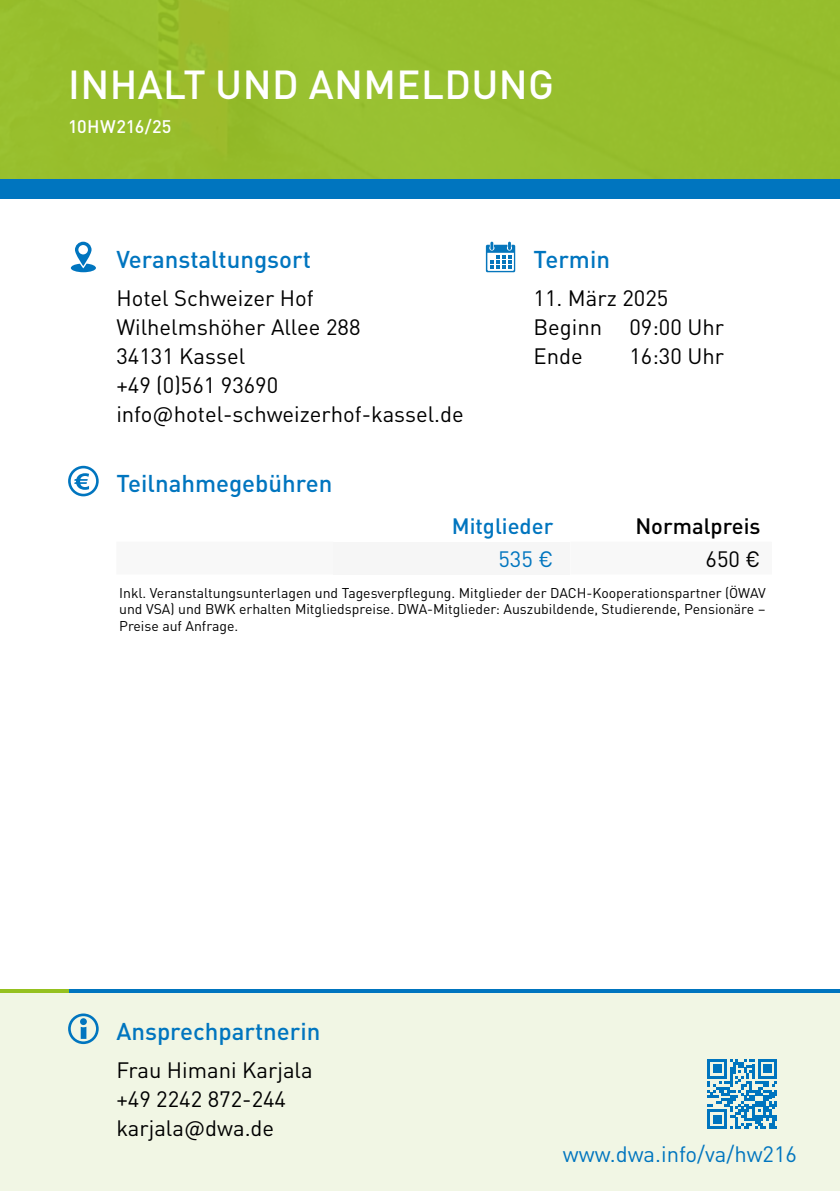
<style>
.page{position:relative;width:840px;height:1191px;background:#fff}
.page>*{position:absolute;margin:0;border:0;box-sizing:border-box;transform-origin:0 0}
.t1{font:500 40px "DINOT";letter-spacing:.01em;color:#fff}
.t2{font:500 24px "DINOT";color:#0075bf}
.t3{font:22px/29px "DINOT";color:#000}
.t4{font:22px "DINOT";color:#0075bf}
.t5{font:500 22px "DINOT";color:#000}
.t6{font:500 22px "DINOT";color:#0075bf}
.t7{font:500 18px "DINOT";letter-spacing:.015em;color:#fff}
.t8{font:14px/16.8px "DINOT";color:#000;text-align:justify}
</style>
<div class="page">
<div style="left:0;top:0;width:839px;height:198px;background:#97be2d"></div>
<div style="left:0;top:990px;width:839px;height:201px;background:#f1f6e4"></div>
<svg style="left:68px;top:1013px;width:31px;height:31px"></svg>
<div style="left:80px;top:1018px;width:7px;height:7px;background:#0075bf;border-radius:50%"></div>
<svg style="left:707px;top:1059px;width:69px;height:69px"></svg>
<hr style="left:68px;top:989px;width:771px;height:3px;background:#0075bf">
<hr style="left:0;top:989px;width:68px;height:3px;background:#95c11f">
<svg style="left:71px;top:242px;width:25px;height:30px"></svg>
<svg style="left:485px;top:242px;width:30px;height:30px"></svg>
<svg style="left:68px;top:466px;width:31px;height:30px"></svg>
<div style="left:333px;top:542px;width:237px;height:32px;background:#f6f6f6"></div>
<div style="left:0;top:180px;width:839px;height:19px;background:#0075bf"></div>
<h1 class="t1" style="left:68px;top:53px;width:487px">INHALT UND ANMELDUNG</h1>
<p class="t7" style="left:68px;top:112px;width:105px">10HW216/25</p>
<h2 class="t2" style="left:116px;top:241px;width:196px">Veranstaltungsort</h2>
<h3 class="t3" style="left:116px;top:282px;width:349px">Hotel Schweizer Hof<br>Wilhelmshöher Allee 288<br>34131 Kassel<br>+49 (0)561 93690 info@hotel-schweizerhof-kassel.de</h3>
<h2 class="t2" style="left:116px;top:465px;width:217px">Teilnahmegebühren</h2>
<h2 class="t2" style="left:533px;top:241px;width:78px">Termin</h2>
<h3 class="t3" style="left:533px;top:282px;width:192px">11. März 2025<br>Beginn 09:00 Uhr<br>Ende</h3>
<h3 class="t3" style="left:629px;top:340px;width:96px">16:30 Uhr</h3>
<h3 class="t6" style="left:451px;top:509px;width:103px">Mitglieder</h3>
<h3 class="t5" style="left:635px;top:509px;width:126px">Normalpreis</h3>
<h3 class="t4" style="left:498px;top:542px;width:56px">535 €</h3>
<h3 class="t3" style="left:705px;top:542px;width:56px">650 €</h3>
<p class="t8" style="left:119px;top:583px;width:647px">Inkl. Veranstaltungsunterlagen und Tagesverpflegung. Mitglieder der DACH-Kooperationspartner (ÖWAV und VSA) und BWK erhalten Mitgliedspreise. DWA-Mitglieder: Auszubildende, Studierende, Pensionäre – Preise auf Anfrage.</p>
<h2 class="t2" style="left:116px;top:1012px;width:205px">Ansprechpartnerin</h2>
<h3 class="t3" style="left:116px;top:1053px;width:198px">Frau Himani Karjala +49 2242 872-244 karjala@dwa.de</h3>
<h3 class="t4" style="left:562px;top:1136px;width:236px">www.dwa.info/va/hw216</h3>
</div>
